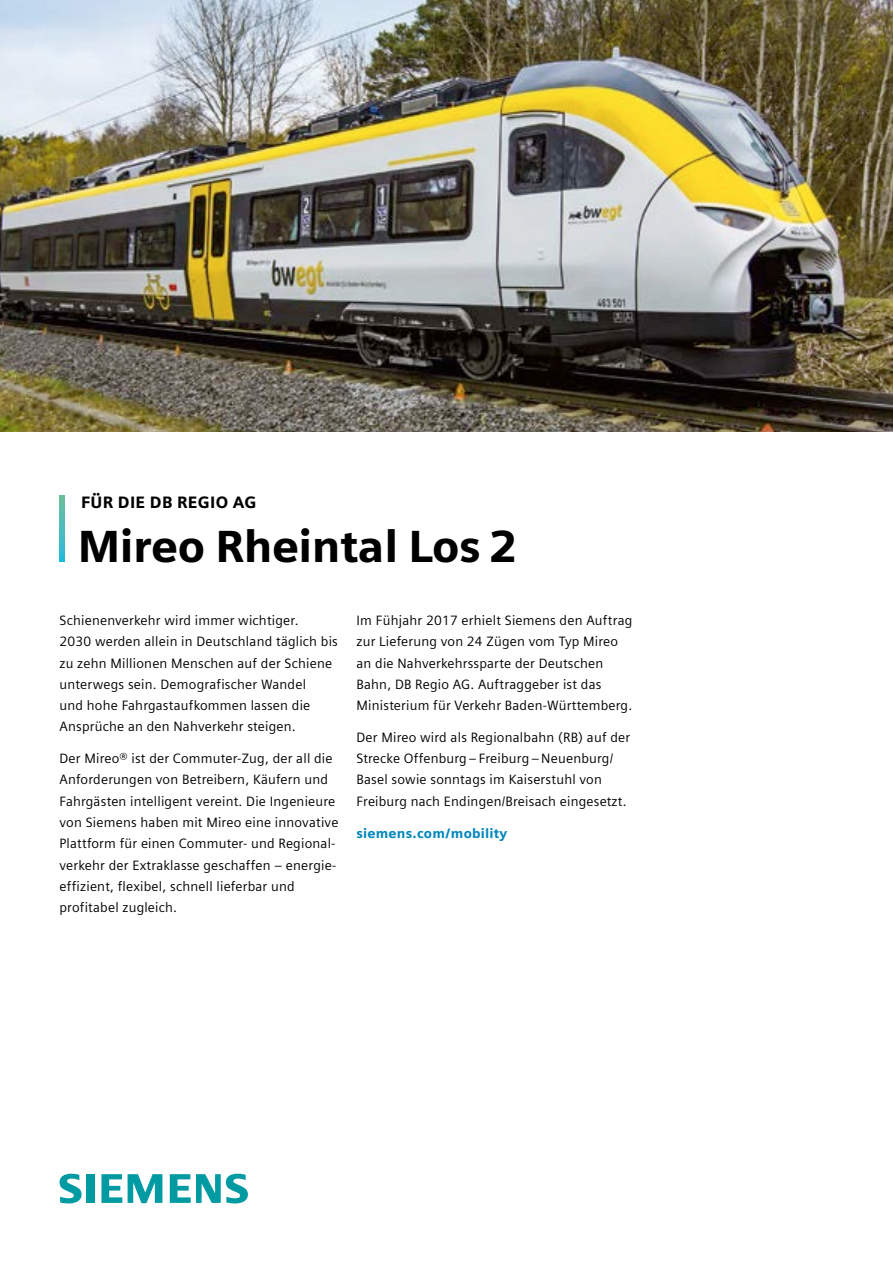
<style>
.page{position:relative;width:893px;height:1263px;background:#fff}
.page>*{position:absolute;margin:0;border:0;box-sizing:border-box;transform-origin:0 0}
.t1{font:900 45px "Siemens Sans";letter-spacing:-.01em;color:#000}
.t2{font:900 16.5px "Siemens Sans";letter-spacing:.02em;color:#000}
.t3{font:13.5px/21.3px "Siemens Sans Global";letter-spacing:.015em;color:#000}
.t4{font:900 13.5px "Siemens Sans";letter-spacing:.015em;color:#0087bd}
</style>
<div class="page">
<svg style="left:60px;top:495px;width:4px;height:67px"></svg>
<svg style="left:60px;top:1174px;width:34px;height:29px"></svg>
<svg style="left:101px;top:1174px;width:21px;height:29px"></svg>
<svg style="left:128px;top:1174px;width:34px;height:29px"></svg>
<svg style="left:170px;top:1174px;width:78px;height:29px"></svg>
<img style="left:0;top:0;width:893px;height:432px">
<p class="t2" style="left:81px;top:492px;width:177px">FÜR DIE DB REGIO AG</p>
<h1 class="t1" style="left:78px;top:520px;width:441px">Mireo Rheintal Los 2</h1>
<p class="t3" style="left:60px;top:610px;width:280px">Schienenverkehr wird immer wichtiger.<br>2030 werden allein in Deutschland täglich bis zu zehn Millionen Menschen auf der Schiene unterwegs sein. Demografischer Wandel<br>und hohe Fahrgastaufkommen lassen die Ansprüche an den Nahverkehr steigen.</p>
<p class="t3" style="left:60px;top:748px;width:280px">Der Mireo® ist der Commuter-Zug, der all die Anforderungen von Betreibern, Käufern und Fahrgästen intelligent vereint. Die Ingenieure von Siemens haben mit Mireo eine innovative Plattform für einen Commuter- und Regional&shy;verkehr der Extraklasse geschaffen – energie&shy;effizient, flexibel, schnell lieferbar und profitabel zugleich.</p>
<p class="t3" style="left:356px;top:610px;width:277px">Im Fühjahr 2017 erhielt Siemens den Auftrag zur Lieferung von 24 -Zügen vom Typ Mireo an die Nahverkehrssparte der Deutschen Bahn, DB Regio AG. Auftraggeber ist das Ministerium für Verkehr Baden-Württemberg.</p>
<p class="t3" style="left:356px;top:727px;width:275px">Der Mireo wird als Regionalbahn (RB) auf der Strecke Offenburg – Freiburg –Neuenburg/ Basel sowie sonntags im Kaiserstuhl von Freiburg nach Endingen/Breisach eingesetzt.</p>
<p class="t4" style="left:356px;top:825px;width:152px">siemens.com/mobility</p>
</div>
